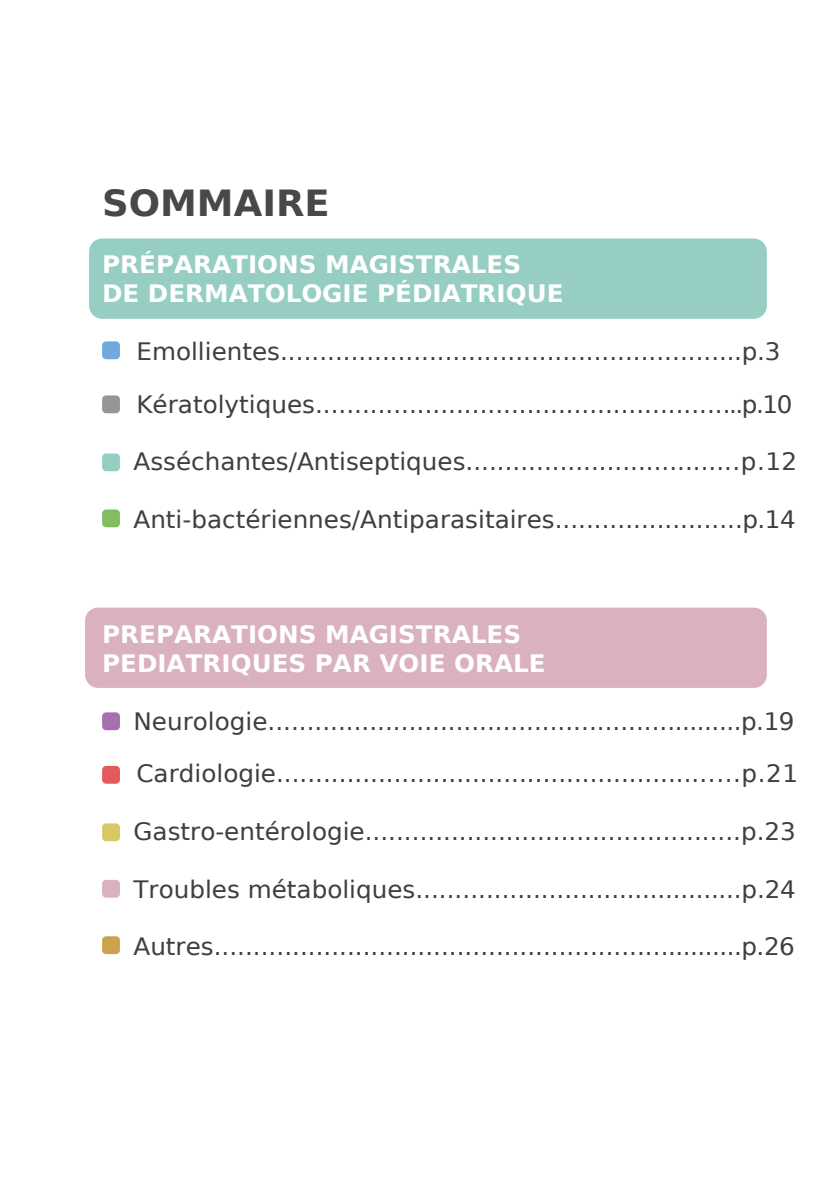
<style>
.page{position:relative;width:840px;height:1191px;background:#fff}
.page>*{position:absolute;margin:0;border:0;box-sizing:border-box;transform-origin:0 0}
.t1{font:700 36px "DejaVu Sans";color:#494849}
.t2{font:24px/52.8px "DejaVu Sans";color:#3f3f3f}
.t3{font:700 24px/28.8px "DejaVu Sans";color:#fff}
</style>
<div class="page">
<div style="left:89px;top:238px;width:677px;height:81px;background:#96cec3;border-radius:13px"></div>
<div style="left:85px;top:607px;width:681px;height:81px;background:#dab1be;border-radius:13px"></div>
<div style="left:102px;top:341px;width:18px;height:18px;background:#6fa9dd;border-radius:4px"></div>
<div style="left:102px;top:395px;width:18px;height:18px;background:#979696;border-radius:4px"></div>
<div style="left:102px;top:453px;width:18px;height:18px;background:#96cec3;border-radius:4px"></div>
<div style="left:102px;top:509px;width:18px;height:18px;background:#82be60;border-radius:4px"></div>
<div style="left:102px;top:712px;width:18px;height:18px;background:#a570ad;border-radius:4px"></div>
<div style="left:102px;top:766px;width:18px;height:17px;background:#e25a5a;border-radius:4px"></div>
<div style="left:102px;top:823px;width:18px;height:18px;background:#d6c863;border-radius:4px"></div>
<div style="left:102px;top:880px;width:18px;height:17px;background:#dab1be;border-radius:4px"></div>
<div style="left:102px;top:936px;width:18px;height:18px;background:#cca24e;border-radius:4px"></div>
<h1 class="t1" style="left:102px;top:174px;width:229px">SOMMAIRE</h1>
<p class="t3" style="left:102px;top:250px;width:462px">PRÉPARATIONS MAGISTRALES<br>DE DERMATOLOGIE PÉDIATRIQUE</p>
<p class="t2" style="left:136px;top:324px;width:657px">Emollientes...........................................................p.3<br>Kératolytiques.......................................................p.10</p>
<p class="t2" style="left:133px;top:435px;width:665px">Asséchantes/Antiseptiques...................................p.12</p>
<p class="t2" style="left:133px;top:492px;width:663px">Anti-bactériennes/Antiparasitaires........................p.14</p>
<p class="t3" style="left:102px;top:619px;width:445px">PREPARATIONS MAGISTRALES<br>PEDIATRIQUES PAR VOIE ORALE</p>
<p class="t2" style="left:133px;top:694px;width:662px">Neurologie.............................................................p.19</p>
<p class="t2" style="left:136px;top:747px;width:663px">Cardiologie...........................................................p.21</p>
<p class="t2" style="left:133px;top:804px;width:663px">Gastro-entérologie................................................p.23</p>
<p class="t2" style="left:133px;top:862px;width:663px">Troubles métaboliques..........................................p.24</p>
<p class="t2" style="left:133px;top:920px;width:662px">Autres....................................................................p.26</p>
</div>
